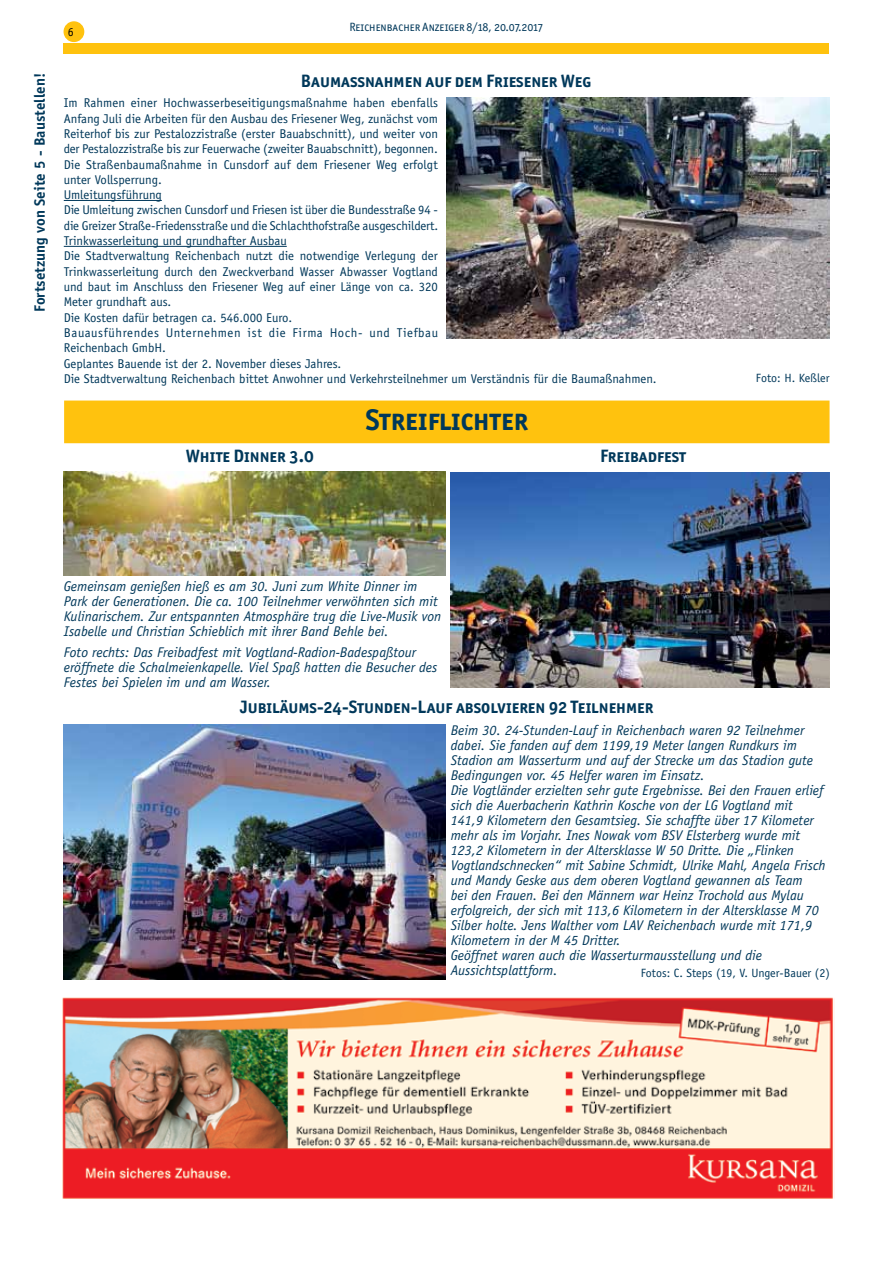
<style>
.page{position:relative;width:893px;height:1263px;background:#fff}
.page>*{position:absolute;margin:0;border:0;box-sizing:border-box;transform-origin:0 0}
.t1{font:30px "Officina San ITC Bold SC";color:#00385a}
.t2{font:18px "Officina San ITC Bold SC";color:#00385a}
.t3{font:700 15px "Officina Sans";color:#00385a}
.t4{font:italic 14.1px/15px "Officina Sans";color:#00385a}
.t5{font:12.75px/15.3px "Officina Sans";color:#00385a}
.t6{font:12px "Officina Sans";color:#00385a}
.t7{font:12px "Officina San ITC Book SC";color:#00385a}
.t8{font:12px "Officina Sans";color:#000}
</style>
<div class="page">
<div style="left:64px;top:22px;width:20px;height:19px;background:#ffc20e;border-radius:50%"></div>
<div style="left:64px;top:21px;width:20px;height:21px;border:2px solid #ffc20e;border-radius:50%"></div>
<div style="left:64px;top:44px;width:765px;height:10px;background:#ffc20e"></div>
<img style="left:446px;top:98px;width:383px;height:240px">
<hr style="left:64px;top:200px;width:98px;height:1px;background:#00385a">
<hr style="left:64px;top:246px;width:223px;height:1px;background:#00385a">
<div style="left:64px;top:400px;width:765px;height:43px;background:#ffc20e;border:2px solid #ffc20e"></div>
<img style="left:64px;top:472px;width:382px;height:103px">
<img style="left:451px;top:473px;width:379px;height:215px">
<img style="left:63px;top:725px;width:383px;height:255px">
<img style="left:62px;top:997px;width:773px;height:202px">
<p class="t8" style="left:68px;top:25px;width:7px">6</p>
<p class="t7" style="left:349px;top:20px;width:196px">Reichenbacher Anzeiger 8/18, 20.07.2017</p>
<p class="t3" style="left:30px;top:312px;width:240px;rotate:-90deg">Fortsetzung von Seite 5 - Baustellen!</p>
<p class="t2" style="left:301px;top:70px;width:292px">Baumaßnahmen auf dem Friesener Weg</p>
<p class="t5" style="left:64px;top:95px;width:594px">Im Rahmen einer Hochwasserbeseitigungsmaßnahme haben ebenfalls<br>Anfang Juli die Arbeiten für den Ausbau des Friesener Weg, zunächst vom<br>Reiterhof bis zur Pestalozzistraße (erster Bauabschnitt), und weiter von<br>der Pestalozzistraße bis zur Feuerwache (zweiter Bauabschnitt), begonnen.<br>Die Straßenbaumaßnahme in Cunsdorf auf dem Friesener Weg erfolgt<br>unter Vollsperrung.<br>Umleitungsführung<br>Die Umleitung zwischen Cunsdorf und Friesen ist über die Bundesstraße 94 -<br>die Greizer Straße-Friedensstraße und die Schlachthofstraße ausgeschildert.<br>Trinkwasserleitung und grundhafter Ausbau<br>Die Stadtverwaltung Reichenbach nutzt die notwendige Verlegung der<br>Trinkwasserleitung durch den Zweckverband Wasser Abwasser Vogtland<br>und baut im Anschluss den Friesener Weg auf einer Länge von ca. 320<br>Meter grundhaft aus.<br>Die Kosten dafür betragen ca. 546.000 Euro.<br>Bauausführendes Unternehmen ist die Firma Hoch- und Tiefbau<br>Reichenbach GmbH.<br>Geplantes Bauende ist der 2. November dieses Jahres.<br>Die Stadtverwaltung Reichenbach bittet Anwohner und Verkehrsteilnehmer um Verständnis für die Baumaßnahmen.</p>
<h1 class="t1" style="left:365px;top:401px;width:164px">Streiflichter</h1>
<p class="t2" style="left:186px;top:445px;width:129px">White Dinner 3.0</p>
<p class="t2" style="left:600px;top:445px;width:88px">Freibadfest</p>
<p class="t4" style="left:64px;top:579px;width:379px">Gemeinsam genießen hieß es am 30. Juni zum White Dinner im Park der Generationen. Die ca. 100 Teilnehmer verwöhnten sich mit Kulinarischem. Zur entspannten Atmosphäre trug die Live-Musik von Isabelle und Christian Schieblich mit ihrer Band Behle bei.</p>
<p class="t4" style="left:64px;top:645px;width:375px">Foto rechts: Das Freibadfest mit Vogtland-Radion-Badespaßtour eröffnete die Schalmeienkapelle. Viel Spaß hatten die Besucher des<br>Festes bei Spielen im und am Wasser.</p>
<p class="t2" style="left:240px;top:696px;width:415px">Jubiläums-24-Stunden-Lauf absolvieren 92 Teilnehmer</p>
<p class="t6" style="left:756px;top:371px;width:75px">Foto: H. Keßler</p>
<p class="t4" style="left:451px;top:723px;width:376px">Beim 30. 24-Stunden-Lauf in Reichenbach waren 92 Teilnehmer dabei. Sie fanden auf dem 1199,19 Meter langen Rundkurs im Stadion am Wasserturm und auf der Strecke um das Stadion gute Bedingungen vor. 45 Helfer waren im Einsatz.<br>Die Vogtländer erzielten sehr gute Ergebnisse. Bei den Frauen erlief sich die Auerbacherin Kathrin Kosche von der LG Vogtland mit 141,9 Kilometern den Gesamtsieg. Sie schaffte über 17 Kilometer mehr als im Vorjahr. Ines Nowak vom BSV Elsterberg wurde mit 123,2 Kilometern in der Altersklasse W 50 Dritte. Die „Flinken Vogtlandschnecken“ mit Sabine Schmidt, Ulrike Mahl, Angela Frisch und Mandy Geske aus dem oberen Vogtland gewannen als Team<br>bei den Frauen. Bei den Männern war Heinz Trochold aus Mylau erfolgreich, der sich mit 113,6 Kilometern in der Altersklasse M 70<br>Silber holte. Jens Walther vom LAV Reichenbach wurde mit 171,9<br>Kilometern in der M 45 Dritter.<br>Geöffnet waren auch die Wasserturmausstellung und die Aussichtsplattform.</p>
<p class="t6" style="left:641px;top:965px;width:191px">Fotos: C. Steps (19, V. Unger-Bauer (2)</p>
</div>
